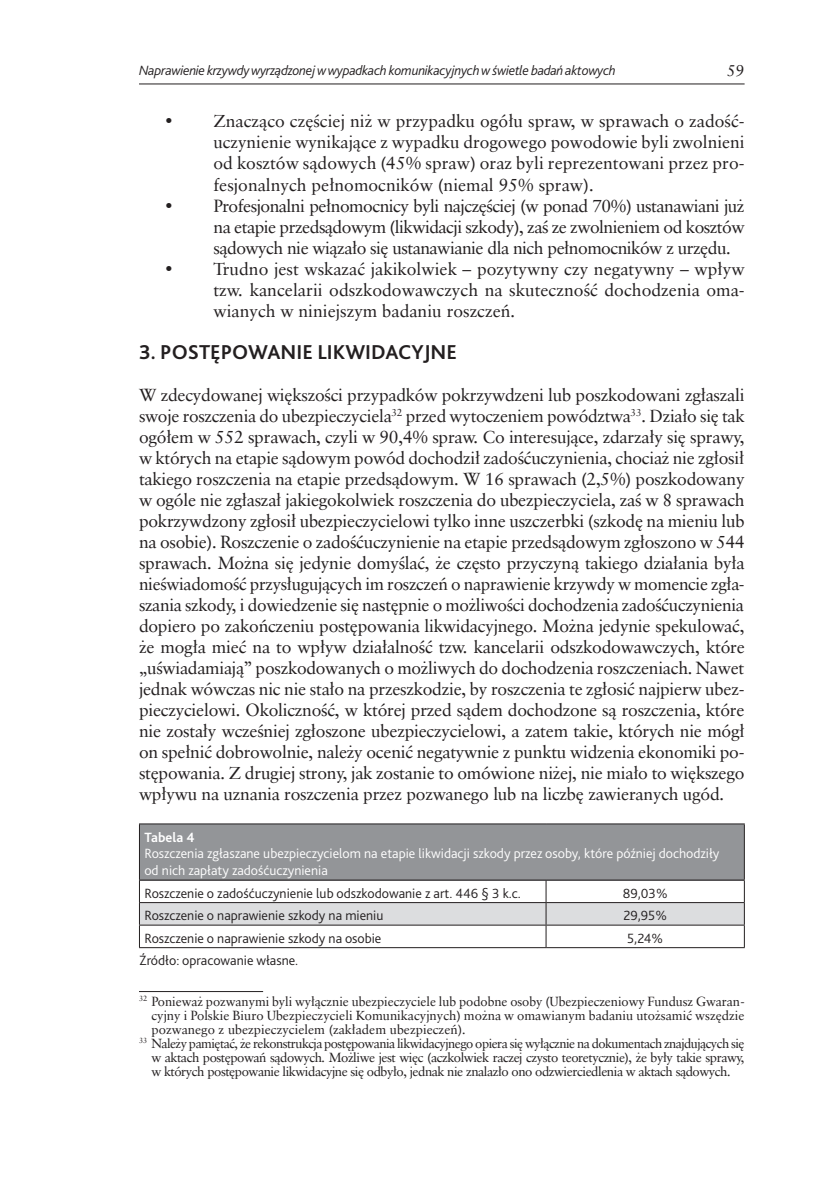
<style>
.page{position:relative;width:834px;height:1191px;background:#fff}
.page>*{position:absolute;margin:0;border:0;box-sizing:border-box;transform-origin:0 0}
.t1{font:700 21px "Bliss 2";color:#231f20}
.t2{font:17.5px/21px "Class Garmnd EU";letter-spacing:-.005em;color:#231f20;text-align:justify}
.t3{font:15.75px "Class Garmnd EU";color:#231f20}
.t4{font:300 14px "Bliss 2";color:#231f20}
.t5{font:300 14px/16.8px "Bliss 2";color:#fff}
.t6{font:italic 300 14px "Bliss 2";letter-spacing:-.02em;color:#231f20}
.t7{font:700 14px "Bliss 2";color:#fff}
.t8{font:13.12px "Class Garmnd EU";letter-spacing:-.035em;color:#231f20}
.t9{font:13.12px "Class Garmnd EU";color:#231f20}
.t10{font:13.12px "Class Garmnd EU";letter-spacing:-.005em;color:#231f20}
</style>
<div class="page">
<hr style="left:139px;top:83px;width:605px;height:1px;background:#231f20">
<div style="left:139px;top:824px;width:605px;height:56px;background:#939598"></div>
<hr style="left:139px;top:823px;width:407px;height:1px;background:#231f20">
<hr style="left:139px;top:824px;width:1px;height:55px;background:#231f20">
<hr style="left:546px;top:823px;width:198px;height:1px;background:#231f20">
<hr style="left:743px;top:824px;width:1px;height:55px;background:#231f20">
<hr style="left:139px;top:879px;width:407px;height:1px;background:#231f20">
<hr style="left:546px;top:879px;width:198px;height:1px;background:#231f20">
<svg style="left:139px;top:880px;width:605px;height:67px"></svg>
<hr style="left:139px;top:947px;width:407px;height:1px;background:#231f20">
<hr style="left:546px;top:947px;width:198px;height:1px;background:#231f20">
<hr style="left:139px;top:991px;width:124px;height:1px;background:#231f20">
<p class="t6" style="left:139px;top:62px;width:478px">Naprawienie krzywdy wyrządzonej wwypadkach komunikacyjnych w świetle badań aktowych</p>
<p class="t3" style="left:727px;top:60px;width:19px">59</p>
<p class="t2" style="left:213px;top:111px;width:532px;text-indent:-50px">• Znacząco częściej niż w przypadku ogółu spraw, w sprawach o zadość&shy;uczynienie wynikające z wypadku drogowego powodowie byli zwolnieni od kosztów sądowych (45% spraw) oraz byli reprezentowani przez pro&shy;fesjonalnych pełnomocników (niemal 95% spraw).</p>
<p class="t2" style="left:213px;top:195px;width:532px;text-indent:-50px">• Profesjonalni pełnomocnicy byli najczęściej (w ponad 70%) ustanawiani już na etapie przedsądowym (likwidacji szkody), zaś ze zwolnieniem od kosztów sądowych nie wiązało się ustanawianie dla nich pełnomocników z urzędu.</p>
<p class="t2" style="left:213px;top:258px;width:532px;text-indent:-50px">• Trudno jest wskazać jakikolwiek – pozytywny czy negatywny – wpływ tzw. kancelarii odszkodowawczych na skuteczność dochodzenia oma&shy;wianych w niniejszym badaniu roszczeń.</p>
<p class="t1" style="left:139px;top:338px;width:319px">3. POSTĘPOWANIE LIKWIDACYJNE</p>
<p class="t2" style="left:139px;top:384px;width:607px">W zdecydowanej większości przypadków pokrzywdzeni lub poszkodowani zgłaszali swoje roszczenia do ubezpieczyciela<sup>32</sup> przed wytoczeniem powództwa<sup>33</sup>. Działo się tak ogółem w 552 sprawach, czyli w 90,4% spraw. Co interesujące, zdarzały się sprawy, w których na etapie sądowym powód dochodził zadośćuczynienia, chociaż nie zgłosił takiego roszczenia na etapie przedsądowym. W 16 sprawach (2,5%) poszkodowany w ogóle nie zgłaszał jakiegokolwiek roszczenia do ubezpieczyciela, zaś w 8 sprawach pokrzywdzony zgłosił ubezpieczycielowi tylko inne uszczerbki (szkodę na mieniu lub na osobie). Roszczenie o zadośćuczynienie na etapie przedsądowym zgłoszono w 544 sprawach. Można się jedynie domyślać, że często przyczyną takiego działania była nieświadomość przysługujących im roszczeń o naprawienie krzywdy w momencie zgła&shy;szania szkody, i dowiedzenie się następnie o możliwości dochodzenia zadośćuczynienia dopiero po zakończeniu postępowania likwidacyjnego. Można jedynie spekulować, że mogła mieć na to wpływ działalność tzw. kancelarii odszkodowawczych, które „uświadamiają” poszkodowanych o możliwych do dochodzenia roszczeniach. Nawet jednak wówczas nic nie stało na przeszkodzie, by roszczenia te zgłosić najpierw ubez&shy;pieczycielowi. Okoliczność, w której przed sądem dochodzone są roszczenia, które nie zostały wcześniej zgłoszone ubezpieczycielowi, a zatem takie, których nie mógł on spełnić dobrowolnie, należy ocenić negatywnie z punktu widzenia ekonomiki po&shy;stępowania. Z drugiej strony, jak zostanie to omówione niżej, nie miało to większego wpływu na uznania roszczenia przez pozwanego lub na liczbę zawieranych ugód.</p>
<p class="t7" style="left:144px;top:828px;width:52px">Tabela 4</p>
<p class="t5" style="left:144px;top:845px;width:576px">Roszczenia zgłaszane ubezpieczycielom na etapie likwidacji szkody przez osoby, które później dochodziły od nich zapłaty zadośćuczynienia</p>
<p class="t4" style="left:144px;top:884px;width:378px">Roszczenie o zadośćuczynienie lub odszkodowanie z art. 446 § 3 k.c.</p>
<p class="t4" style="left:622px;top:884px;width:46px">89,03%</p>
<p class="t4" style="left:144px;top:907px;width:240px">Roszczenie o naprawienie szkody na mieniu</p>
<p class="t4" style="left:623px;top:907px;width:45px">29,95%</p>
<p class="t4" style="left:144px;top:929px;width:238px">Roszczenie o naprawienie szkody na osobie</p>
<p class="t4" style="left:627px;top:929px;width:37px">5,24%</p>
<p class="t4" style="left:139px;top:952px;width:161px">Źródło: opracowanie własne.</p>
<p class="t10" style="left:139px;top:993px;width:607px"><sup>32</sup> Ponieważ pozwanymi byli wyłącznie ubezpieczyciele lub podobne osoby (Ubezpieczeniowy Fundusz Gwaran-</p>
<p class="t9" style="left:151px;top:1007px;width:594px">cyjny i Polskie Biuro Ubezpieczycieli Komunikacyjnych) można w omawianym badaniu utożsamić wszędzie</p>
<p class="t9" style="left:151px;top:1021px;width:316px">pozwanego z ubezpieczycielem (zakładem ubezpieczeń).</p>
<p class="t8" style="left:139px;top:1035px;width:607px"><sup>33</sup> Należy pamiętać, że rekonstrukcja postępowania likwidacyjnego opiera się wyłącznie na dokumentach znajdujących się</p>
<p class="t8" style="left:151px;top:1049px;width:594px">w aktach postępowań sądowych. Możliwe jest więc (aczkolwiek raczej czysto teoretycznie), że były takie sprawy,</p>
<p class="t8" style="left:151px;top:1063px;width:580px">w których postępowanie likwidacyjne się odbyło, jednak nie znalazło ono odzwierciedlenia w aktach sądowych.</p>
</div>
